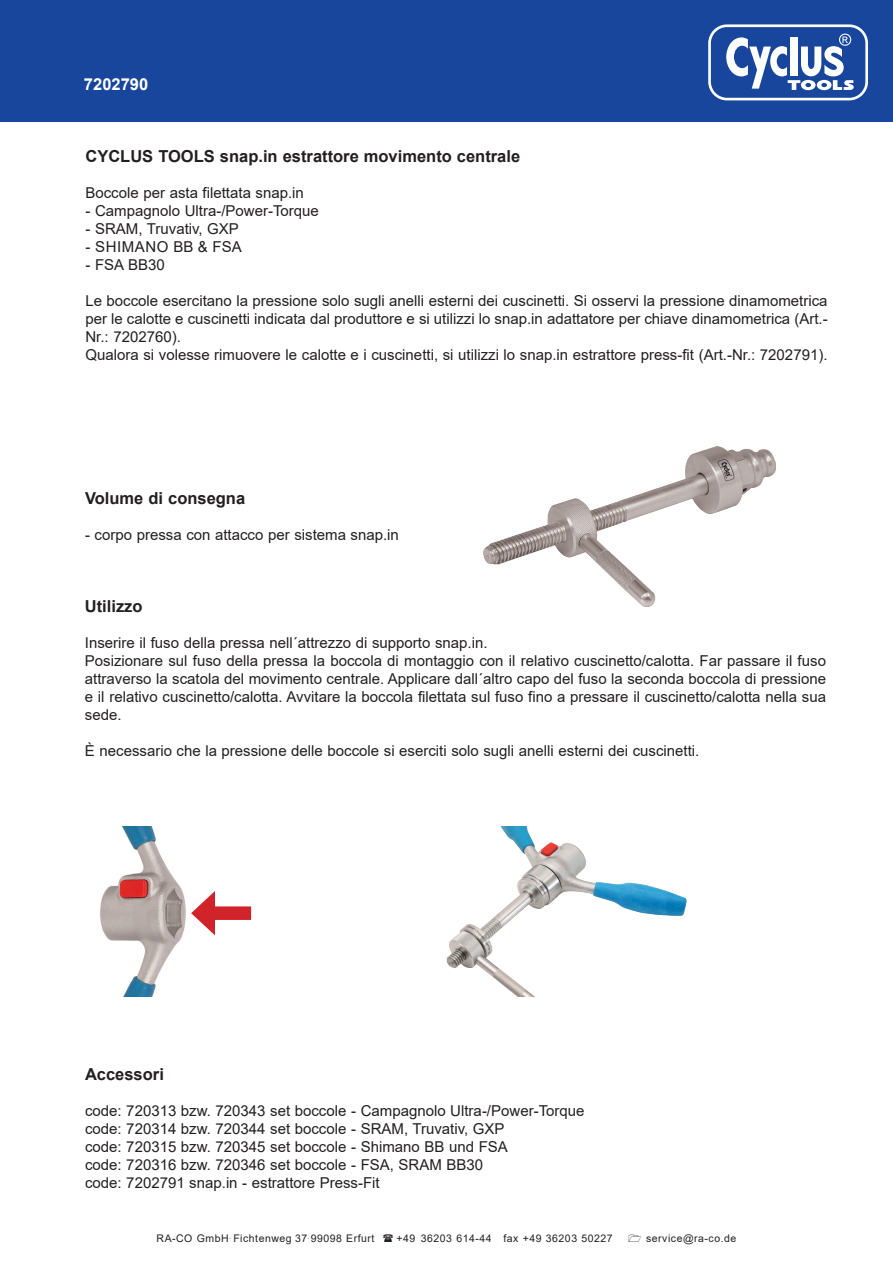
<style>
.page{position:relative;width:893px;height:1263px;background:#fff}
.page>*{position:absolute;margin:0;border:0;box-sizing:border-box;transform-origin:0 0}
.t1{font:700 16.5px "Arial";color:#231f20}
.t2{font:700 16.5px "Arial";color:#fff}
.t3{font:15px/18px "Arial";color:#231f20}
.t4{font:15px "Arial";letter-spacing:.035em;color:#231f20}
.t5{font:10.5px "Arial";letter-spacing:.05em;color:#231f20}
</style>
<div class="page">
<div style="left:0;top:0;width:893px;height:121px;background:#18469d"></div>
<svg style="left:708px;top:24px;width:160px;height:76px"></svg>
<img style="left:483px;top:447px;width:292px;height:160px">
<img style="left:100px;top:826px;width:115px;height:170px">
<img style="left:446px;top:826px;width:241px;height:170px">
<div style="left:206px;top:906px;width:45px;height:14px;background:#d1232a"></div>
<svg style="left:191px;top:891px;width:24px;height:44px"></svg>
<p class="t2" style="left:84px;top:73px;width:66px">7202790</p>
<p class="t1" style="left:85px;top:145px;width:436px">CYCLUS TOOLS snap.in estrattore movimento centrale</p>
<p class="t3" style="left:85px;top:184px;width:220px">Boccole per asta filettata snap.in</p>
<p class="t3" style="left:85px;top:202px;width:235px">- Campagnolo Ultra-/Power-Torque</p>
<p class="t3" style="left:85px;top:220px;width:155px">- SRAM, Truvativ, GXP</p>
<p class="t4" style="left:85px;top:236px;width:158px">- SHIMANO BB &amp; FSA</p>
<p class="t3" style="left:85px;top:256px;width:81px">- FSA BB30</p>
<p class="t3" style="left:85px;top:292px;width:744px">Le boccole esercitano la pressione solo sugli anelli esterni dei cuscinetti. Si osservi la pressione dinamometrica per le calotte e cuscinetti indicata dal produttore e si utilizzi lo snap.in adattatore per chiave dinamometrica (Art.- Nr.: 7202760).<br>Qualora si volesse rimuovere le calotte e i cuscinetti, si utilizzi lo snap.in estrattore press-fit (Art.-Nr.: 7202791).</p>
<p class="t1" style="left:85px;top:487px;width:162px">Volume di consegna</p>
<p class="t3" style="left:85px;top:526px;width:315px">- corpo pressa con attacco per sistema snap.in</p>
<p class="t1" style="left:85px;top:595px;width:59px">Utilizzo</p>
<p class="t3" style="left:85px;top:634px;width:743px">Inserire il fuso della pressa nell´attrezzo di supporto snap.in.<br>Posizionare sul fuso della pressa la boccola di montaggio con il relativo cuscinetto/calotta. Far passare il fuso attraverso la scatola del movimento centrale. Applicare dall´altro capo del fuso la seconda boccola di pressione e il relativo cuscinetto/calotta. Avvitare la boccola filettata sul fuso fino a pressare il cuscinetto/calotta nella sua sede.</p>
<p class="t3" style="left:85px;top:742px;width:616px">È necessario che la pressione delle boccole si eserciti solo sugli anelli esterni dei cuscinetti.</p>
<p class="t1" style="left:85px;top:1063px;width:80px">Accessori</p>
<p class="t3" style="left:85px;top:1102px;width:501px">code: 720313 bzw. 720343 set boccole - Campagnolo Ultra-/Power-Torque code: 720314 bzw. 720344 set boccole - SRAM, Truvativ, GXP<br>code: 720315 bzw. 720345 set boccole - Shimano BB und FSA<br>code: 720316 bzw. 720346 set boccole - FSA, SRAM BB30<br>code: 7202791 snap.in - estrattore Press-Fit</p>
<p class="t5" style="left:157px;top:1231px;width:219px">RA-CO GmbH<sup>.</sup> Fichtenweg 37<sup>.</sup> 99098 Erfurt</p>
<p class="t5" style="left:397px;top:1231px;width:218px">+49 36203 614-44 fax +49 36203 50227</p>
<p class="t5" style="left:646px;top:1231px;width:92px">service@ra-co.de</p>
</div>
